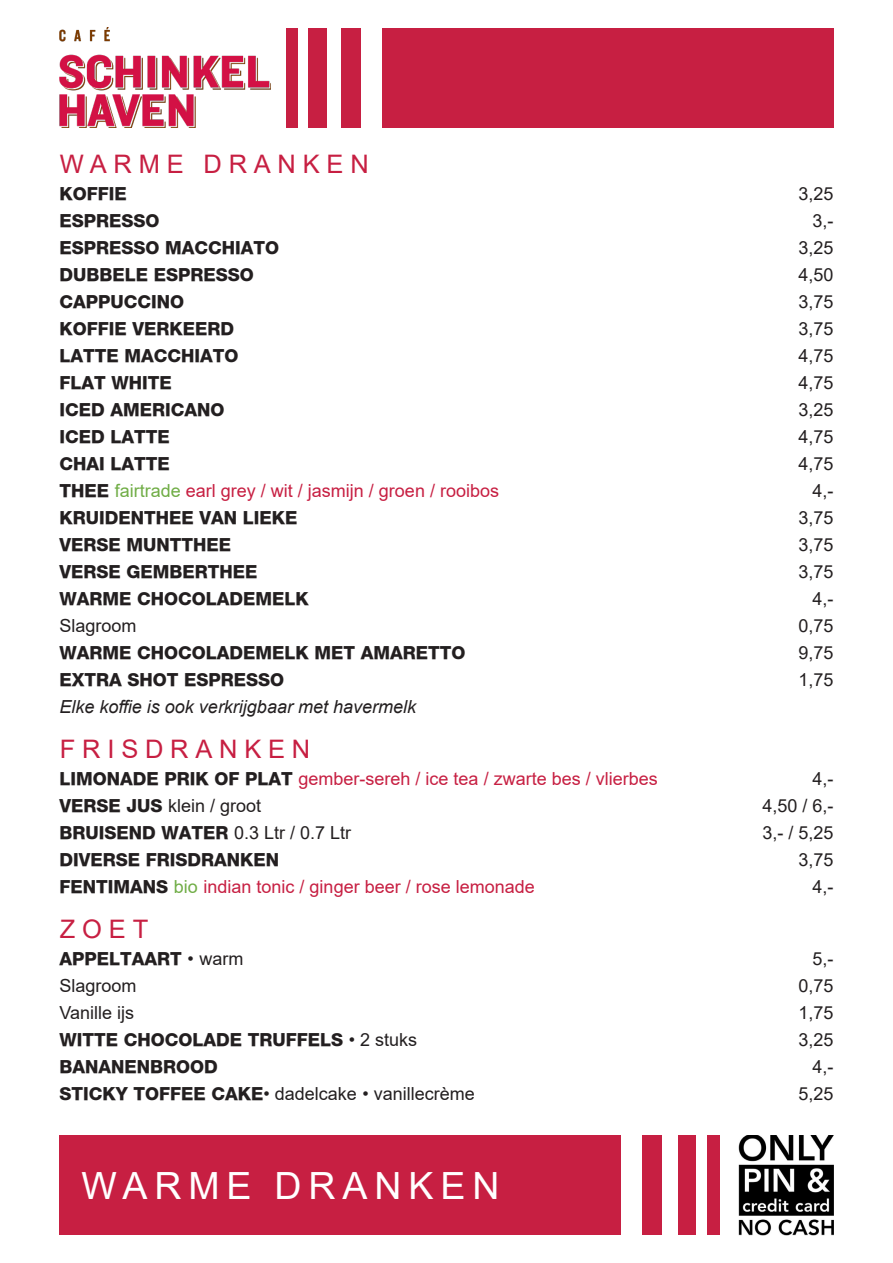
<style>
.page{position:relative;width:893px;height:1263px;background:#fff}
.page>*{position:absolute;margin:0;border:0;box-sizing:border-box;transform-origin:0 0}
.t1{font:37.5px "Arial";letter-spacing:.185em;color:#fff}
.t2{font:25.5px "Arial";letter-spacing:.265em;color:#c71f42}
.t3{font:800 18px/27px "Helvetica Neue";color:#231f20}
.t4{font:18px/27px "Arial";color:#231f20;text-align:right}
.t5{font:18px/27px "Arial";color:#c71f42}
.t6{font:italic 18px "Arial";color:#231f20}
.s1{font-family:"Helvetica Neue";font-weight:800;color:#231f20}
.s2{color:#70ad46}
.s3{color:#231f20}
.s4{font-family:"Arial";font-weight:400}
.s5{font-family:"Helvetica Neue";font-weight:800}
</style>
<div class="page">
<div style="left:382px;top:28px;width:451px;height:100px;background:#c71f42"></div>
<div style="left:341px;top:28px;width:20px;height:100px;background:#c71f42"></div>
<div style="left:308px;top:28px;width:19px;height:100px;background:#c71f42"></div>
<div style="left:287px;top:28px;width:11px;height:100px;background:#c71f42"></div>
<div style="left:60px;top:1135px;width:561px;height:100px;background:#c71f42"></div>
<div style="left:642px;top:1135px;width:20px;height:100px;background:#c71f42"></div>
<div style="left:678px;top:1135px;width:18px;height:100px;background:#c71f42"></div>
<div style="left:707px;top:1135px;width:13px;height:100px;background:#c71f42"></div>
<img style="left:60px;top:28px;width:210px;height:100px">
<img style="left:739px;top:1135px;width:94px;height:100px">
<h2 class="t2" style="left:60px;top:149px;width:310px">WARME DRANKEN</h2>
<p class="t3" style="left:60px;top:180px;width:221px">KOFFIE<br>ESPRESSO<br>ESPRESSO MACCHIATO<br>DUBBELE ESPRESSO<br>CAPPUCCINO<br>KOFFIE VERKEERD<br>LATTE MACCHIATO<br>FLAT WHITE<br>ICED AMERICANO<br>ICED LATTE<br>CHAI LATTE</p>
<p class="t5" style="left:60px;top:477px;width:441px"><span class="s1">THEE</span> <span class="s2">fairtrade</span> earl grey / wit / jasmijn / groen / rooibos</p>
<p class="t3" style="left:60px;top:504px;width:251px">KRUIDENTHEE VAN LIEKE<br>VERSE MUNTTHEE<br>VERSE GEMBERTHEE<br>WARME CHOCOLADEMELK</p>
<p class="t4" style="left:60px;top:612px;width:79px">Slagroom</p>
<p class="t3" style="left:60px;top:639px;width:408px">WARME CHOCOLADEMELK MET AMARETTO<br>EXTRA SHOT ESPRESSO</p>
<p class="t6" style="left:60px;top:696px;width:358px">Elke koffie is ook verkrijgbaar met havermelk</p>
<h2 class="t2" style="left:60px;top:734px;width:252px">FRISDRANKEN</h2>
<p class="t5" style="left:60px;top:765px;width:600px"><span class="s1">LIMONADE PRIK OF PLAT</span> gember-sereh / ice tea / zwarte bes / vlierbes<br><span class="s1">VERSE JUS</span> <span class="s3">klein / groot</span></p>
<p class="t3" style="left:60px;top:819px;width:293px">BRUISEND WATER <span class="s4">0.3 Ltr / 0.7 Ltr<br></span>DIVERSE FRISDRANKEN</p>
<p class="t5" style="left:60px;top:873px;width:477px"><span class="s1">FENTIMANS</span> <span class="s2">bio</span> indian tonic / ginger beer / rose lemonade</p>
<h2 class="t2" style="left:60px;top:914px;width:90px">ZOET</h2>
<p class="t3" style="left:60px;top:945px;width:185px">APPELTAART <span class="s4">• warm</span></p>
<p class="t4" style="left:60px;top:972px;width:79px;text-align:left">Slagroom<br>Vanille ijs</p>
<p class="t3" style="left:60px;top:1026px;width:359px">WITTE CHOCOLADE TRUFFELS <span class="s4">• 2 stuks<br></span>BANANENBROOD</p>
<p class="t4" style="left:60px;top:1080px;width:417px"><span class="s5">STICKY TOFFEE CAKE</span>• dadelcake • vanillecrème</p>
<h1 class="t1" style="left:81px;top:1165px;width:420px">WARME DRANKEN</h1>
<p class="t4" style="left:798px;top:180px;width:37px">3,25<br>3,-<br>3,25<br>4,50<br>3,75<br>3,75<br>4,75<br>4,75<br>3,25<br>4,75<br>4,75<br>4,-<br>3,75<br>3,75<br>3,75<br>4,-<br>0,75<br>9,75<br>1,75</p>
<p class="t4" style="left:762px;top:765px;width:73px">4,-<br>4,50 / 6,-<br>3,- / 5,25<br>3,75<br>4,-</p>
<p class="t4" style="left:798px;top:945px;width:37px">5,-<br>0,75<br>1,75<br>3,25<br>4,-<br>5,25</p>
</div>
